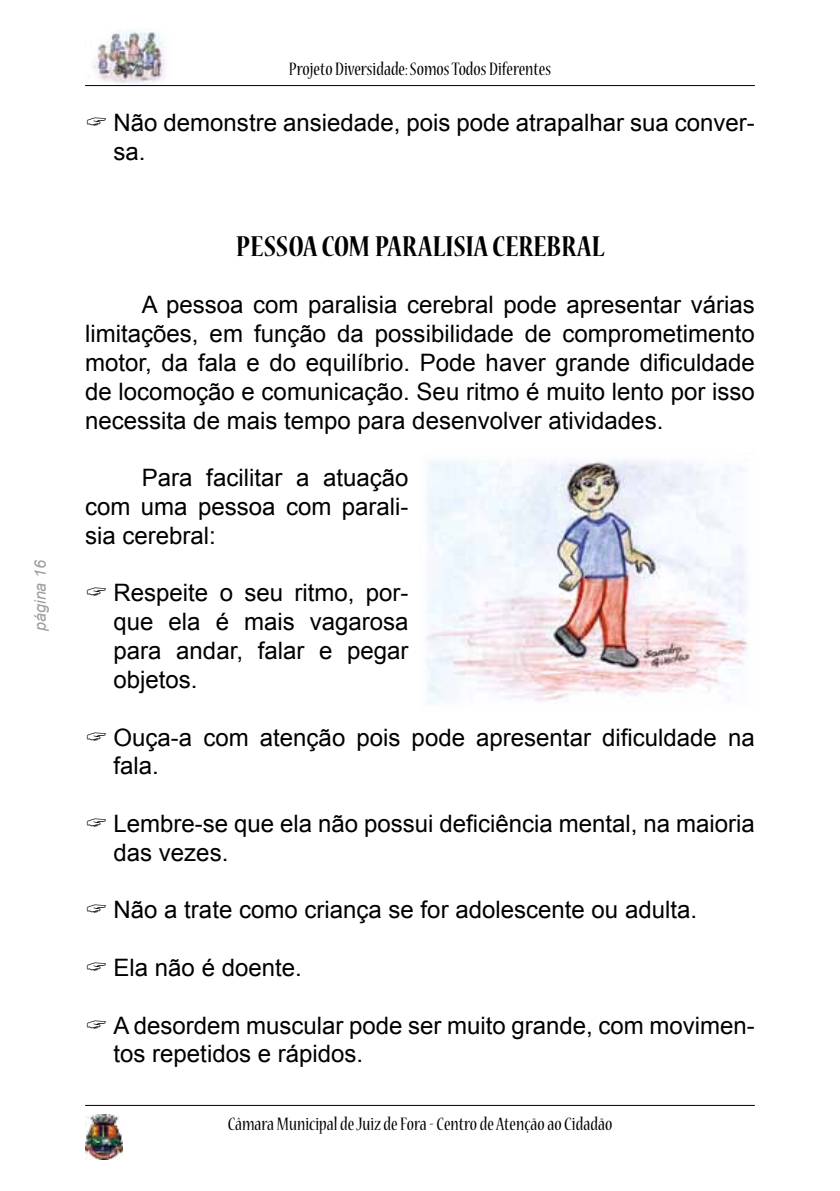
<style>
.page{position:relative;width:840px;height:1191px;background:#fff}
.page>*{position:absolute;margin:0;border:0;box-sizing:border-box;transform-origin:0 0}
.t1{font:700 condensed 32px "Nueva Std";letter-spacing:-.005em;color:#000}
.t2{font:24px/28.8px "Arial";color:#000}
.t3{font:condensed 20px "Nueva Std";color:#000}
.t4{font:italic 16px "Arial";color:#9d9d9c}
</style>
<div class="page">
<img style="left:92px;top:30px;width:74px;height:54px">
<hr style="left:85px;top:1105px;width:669px;height:1px;background:#000">
<hr style="left:85px;top:85px;width:669px;height:1px;background:#000">
<img style="left:85px;top:1114px;width:38px;height:45px">
<img style="left:426px;top:460px;width:322px;height:244px">
<p class="t4" style="left:30px;top:630px;width:72px;rotate:-90deg">página 16</p>
<p class="t3" style="left:289px;top:60px;width:263px">Projeto Diversidade: Somos Todos Diferentes</p>
<p class="t2" style="left:113px;top:108px;width:642px">Não demonstre ansiedade, pois pode atrapalhar sua conver&shy;sa.</p>
<h1 class="t1" style="left:236px;top:232px;width:370px">PESSOA COM PARALISIA CEREBRAL</h1>
<p class="t2" style="left:85px;top:291px;width:670px;text-align:justify;text-indent:57px">A pessoa com paralisia cerebral pode apresentar várias limitações, em função da possibilidade de comprometimento motor, da fala e do equilíbrio. Pode haver grande dificuldade de locomoção e comunicação. Seu ritmo é muito lento por isso necessita de mais tempo para desenvolver atividades.</p>
<p class="t2" style="left:85px;top:463px;width:325px;text-align:justify;text-indent:57px">Para facilitar a atuação com uma pessoa com parali&shy;sia cerebral:</p>
<p class="t2" style="left:113px;top:579px;width:296px;text-align:justify">Respeite o seu ritmo, por&shy;que ela é mais vagarosa para andar, falar e pegar objetos.</p>
<p class="t2" style="left:113px;top:723px;width:642px">Ouça-a com atenção pois pode apresentar dificuldade na fala.</p>
<p class="t2" style="left:113px;top:809px;width:642px">Lembre-se que ela não possui deficiência mental, na maioria das vezes.</p>
<p class="t2" style="left:113px;top:895px;width:584px">Não a trate como criança se for adolescente ou adulta.</p>
<p class="t2" style="left:113px;top:953px;width:190px">Ela não é doente.</p>
<p class="t2" style="left:113px;top:1011px;width:642px">A desordem muscular pode ser muito grande, com movimen&shy;tos repetidos e rápidos.</p>
<p class="t3" style="left:227px;top:1114px;width:386px">Câmara Municipal de Juiz de Fora - Centro de Atenção ao Cidadão</p>
</div>
